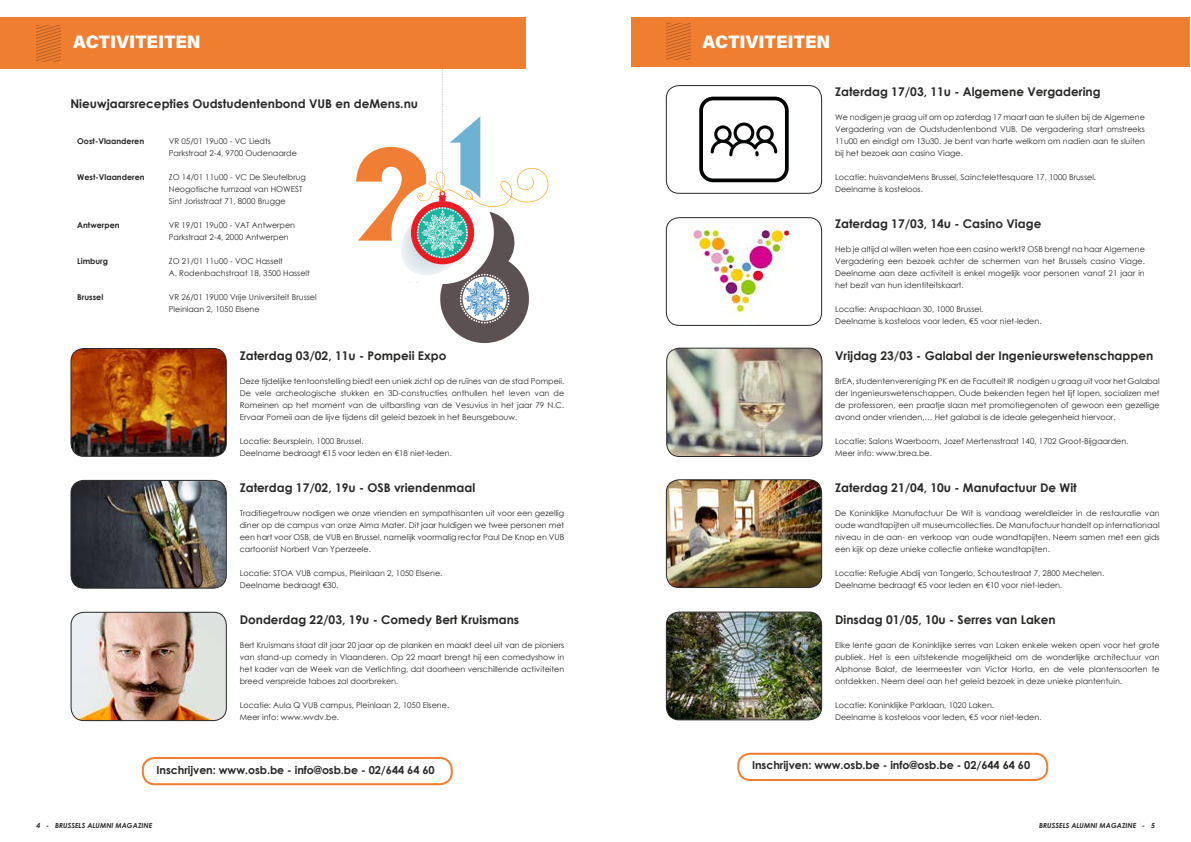
<style>
.page{position:relative;width:1191px;height:842px;background:#fff}
.page>*{position:absolute;margin:0;border:0;box-sizing:border-box;transform-origin:0 0}
.t1{font:900 18px "Acumin Pro";color:#fff}
.t2{font:700 12px "Century Gothic";color:#282827}
.t3{font:700 11px "Century Gothic";letter-spacing:-.005em;color:#282827}
.t4{font:8px/12px "Century Gothic";color:#282827}
.t5{font:700 8px "Century Gothic";color:#282827}
.t6{font:italic 700 7px "Century Gothic";color:#282827}
</style>
<div class="page">
<div style="left:631px;top:17px;width:559px;height:50px;background:#f07e31"></div>
<svg style="left:666px;top:24px;width:24px;height:36px"></svg>
<div style="left:0;top:17px;width:525px;height:51px;background:#f07e31"></div>
<svg style="left:37px;top:25px;width:24px;height:36px"></svg>
<img style="left:71px;top:348px;width:155px;height:108px">
<div style="left:71px;top:348px;width:155px;height:108px;border:1px solid #282827;border-radius:13px"></div>
<img style="left:666px;top:480px;width:155px;height:107px">
<div style="left:666px;top:480px;width:155px;height:108px;border:1px solid #282827;border-radius:13px"></div>
<img style="left:666px;top:612px;width:155px;height:108px">
<div style="left:666px;top:612px;width:155px;height:108px;border:1px solid #282827;border-radius:13px"></div>
<img style="left:71px;top:480px;width:155px;height:108px">
<div style="left:71px;top:480px;width:155px;height:108px;border:1px solid #282827;border-radius:13px"></div>
<div style="left:737px;top:753px;width:311px;height:28px;border:2px solid #f07e31;border-radius:12px"></div>
<img style="left:666px;top:348px;width:156px;height:108px">
<div style="left:666px;top:348px;width:156px;height:109px;border:1px solid #282827;border-radius:13px"></div>
<svg style="left:666px;top:86px;width:155px;height:107px"></svg>
<div style="left:666px;top:85px;width:155px;height:108px;border:1px solid #282827;border-radius:13px"></div>
<img style="left:690px;top:227px;width:102px;height:90px">
<div style="left:666px;top:217px;width:155px;height:108px;border:1px solid #282827;border-radius:13px"></div>
<svg style="left:356px;top:69px;width:192px;height:274px"></svg>
<img style="left:71px;top:612px;width:155px;height:109px">
<div style="left:71px;top:612px;width:155px;height:109px;border:1px solid #282827;border-radius:13px"></div>
<div style="left:142px;top:757px;width:311px;height:28px;border:2px solid #f07e31;border-radius:12px"></div>
<h1 class="t1" style="left:73px;top:29px;width:129px">ACTIVITEITEN</h1>
<h1 class="t1" style="left:702px;top:29px;width:129px">ACTIVITEITEN</h1>
<h2 class="t2" style="left:70px;top:95px;width:349px">Nieuwjaarsrecepties Oudstudentenbond VUB en deMens.nu</h2>
<p class="t5" style="left:77px;top:135px;width:68px">Oost-Vlaanderen</p>
<p class="t5" style="left:77px;top:171px;width:69px">West-Vlaanderen</p>
<p class="t5" style="left:77px;top:219px;width:44px">Antwerpen</p>
<p class="t5" style="left:77px;top:255px;width:32px">Limburg</p>
<p class="t5" style="left:77px;top:291px;width:28px">Brussel</p>
<p class="t4" style="left:169px;top:135px;width:129px">VR 05/01 19u00 - VC Liedts<br>Parkstraat 2-4, 9700 Oudenaarde</p>
<p class="t4" style="left:169px;top:171px;width:139px">ZO 14/01 11u00 - VC De Sleutelbrug<br>Neogotische turnzaal van HOWEST<br>Sint Jorisstraat 71, 8000 Brugge</p>
<p class="t4" style="left:169px;top:219px;width:128px">VR 19/01 19u00 - VAT Antwerpen<br>Parkstraat 2-4, 2000 Antwerpen</p>
<p class="t4" style="left:169px;top:255px;width:142px">ZO 21/01 11u00 - VOC Hasselt<br>A. Rodenbachstraat 18, 3500 Hasselt</p>
<p class="t4" style="left:169px;top:291px;width:149px">VR 26/01 19U00 Vrije Universiteit Brussel<br>Pleinlaan 2, 1050 Elsene</p>
<h2 class="t2" style="left:240px;top:347px;width:208px">Zaterdag 03/02, 11u - Pompeii Expo</h2>
<p class="t4" style="left:240px;top:375px;width:326px;text-align:justify">Deze tijdelijke tentoonstelling biedt een uniek zicht op de ruïnes van de stad Pompeii.<br>De vele archeologische stukken en 3D-constructies onthullen het leven van de Romeinen op het moment van de uitbarsting van de Vesuvius in het jaar 79 N.C.<br>Ervaar Pomeii aan de lijve tijdens dit geleid bezoek in het Beursgebouw.</p>
<p class="t4" style="left:240px;top:435px;width:214px">Locatie: Beursplein, 1000 Brussel.<br>Deelname bedraagt €15 voor leden en €18 niet-leden.</p>
<h2 class="t2" style="left:240px;top:479px;width:237px">Zaterdag 17/02, 19u - OSB vriendenmaal</h2>
<p class="t4" style="left:240px;top:507px;width:326px;text-align:justify">Traditiegetrouw nodigen we onze vrienden en sympathisanten uit voor een gezellig diner op de campus van onze Alma Mater. Dit jaar huldigen we twee personen met een hart voor OSB, de VUB en Brussel, namelijk voormalig rector Paul De Knop en VUB cartoonist Norbert Van Yperzeele.</p>
<p class="t4" style="left:240px;top:567px;width:204px">Locatie: STOA VUB campus, Pleinlaan 2, 1050 Elsene.<br>Deelname bedraagt €30.</p>
<h2 class="t2" style="left:240px;top:611px;width:281px">Donderdag 22/03, 19u - Comedy Bert Kruismans</h2>
<p class="t4" style="left:240px;top:639px;width:326px;text-align:justify">Bert Kruismans staat dit jaar 20 jaar op de planken en maakt deel uit van de pioniers van stand-up comedy in Vlaanderen. Op 22 maart brengt hij een comedyshow in het kader van de Week van de Verlichting, dat doorheen verschillende activiteiten breed verspreide taboes zal doorbreken.</p>
<p class="t4" style="left:240px;top:699px;width:211px">Locatie: Aula Q VUB campus, Pleinlaan 2, 1050 Elsene.<br>Meer info: www.wvdv.be.</p>
<h3 class="t3" style="left:157px;top:761px;width:280px">Inschrijven: www.osb.be - info@osb.be - 02/644 64 60</h3>
<h2 class="t2" style="left:835px;top:83px;width:267px">Zaterdag 17/03, 11u - Algemene Vergadering</h2>
<p class="t4" style="left:835px;top:111px;width:311px;text-align:justify">We nodigen je graag uit om op zaterdag 17 maart aan te sluiten bij de Algemene Vergadering van de Oudstudentenbond VUB. De vergadering start omstreeks 11u00 en eindigt om 13u30. Je bent van harte welkom om nadien aan te sluiten bij het bezoek aan casino Viage.</p>
<p class="t4" style="left:835px;top:171px;width:262px">Locatie: huisvandeMens Brussel, Sainctelettesquare 17, 1000 Brussel.<br>Deelname is kosteloos.</p>
<h2 class="t2" style="left:835px;top:215px;width:208px">Zaterdag 17/03, 14u - Casino Viage</h2>
<p class="t4" style="left:835px;top:243px;width:311px;text-align:justify">Heb je altijd al willen weten hoe een casino werkt? OSB brengt na haar Algemene Vergadering een bezoek achter de schermen van het Brussels casino Viage.<br>Deelname aan deze activiteit is enkel mogelijk voor personen vanaf 21 jaar in het bezit van hun identiteitskaart.</p>
<p class="t4" style="left:835px;top:303px;width:208px">Locatie: Anspachlaan 30, 1000 Brussel.<br>Deelname is kosteloos voor leden, €5 voor niet-leden.</p>
<h2 class="t2" style="left:835px;top:347px;width:319px">Vrijdag 23/03 - Galabal der Ingenieurswetenschappen</h2>
<p class="t4" style="left:835px;top:375px;width:326px;text-align:justify">BrEA, studentenvereniging PK en de Faculteit IR nodigen u graag uit voor het Galabal der Ingenieurswetenschappen. Oude bekenden tegen het lijf lopen, socializen met de professoren, een praatje slaan met promotiegenoten of gewoon een gezellige avond onder vrienden,… Het galabal is de ideale gelegenheid hiervoor.</p>
<p class="t4" style="left:835px;top:435px;width:295px">Locatie: Salons Waerboom, Jozef Mertensstraat 140, 1702 Groot-Bijgaarden.<br>Meer info: www.brea.be.</p>
<h2 class="t2" style="left:835px;top:479px;width:243px">Zaterdag 21/04, 10u - Manufactuur De Wit</h2>
<p class="t4" style="left:835px;top:507px;width:326px;text-align:justify">De Koninklijke Manufactuur De Wit is vandaag wereldleider in de restauratie van oude wandtapijten uit museumcollecties. De Manufactuur handelt op internationaal niveau in de aan- en verkoop van oude wandtapijten. Neem samen met een gids een kijk op deze unieke collectie antieke wandtapijten.</p>
<p class="t4" style="left:835px;top:567px;width:271px">Locatie: Refugie Abdij van Tongerlo, Schoutestraat 7, 2800 Mechelen.<br>Deelname bedraagt €5 voor leden en €10 voor niet-leden.</p>
<h2 class="t2" style="left:835px;top:611px;width:222px">Dinsdag 01/05, 10u - Serres van Laken</h2>
<p class="t4" style="left:835px;top:639px;width:326px;text-align:justify">Elke lente gaan de Koninklijke serres van Laken enkele weken open voor het grote publiek. Het is een uitstekende mogelijkheid om de wonderlijke architectuur van Alphonse Balat, de leermeester van Victor Horta, en de vele plantensoorten te ontdekken. Neem deel aan het geleid bezoek in deze unieke plantentuin.</p>
<p class="t4" style="left:835px;top:699px;width:208px">Locatie: Koninklijke Parklaan, 1020 Laken.<br>Deelname is kosteloos voor leden, €5 voor niet-leden.</p>
<h3 class="t3" style="left:752px;top:757px;width:280px">Inschrijven: www.osb.be - info@osb.be - 02/644 64 60</h3>
<p class="t6" style="left:36px;top:820px;width:117px">4 - BRUSSELS ALUMNI MAGAZINE</p>
<p class="t6" style="left:1039px;top:820px;width:117px">BRUSSELS ALUMNI MAGAZINE - 5</p>
</div>
